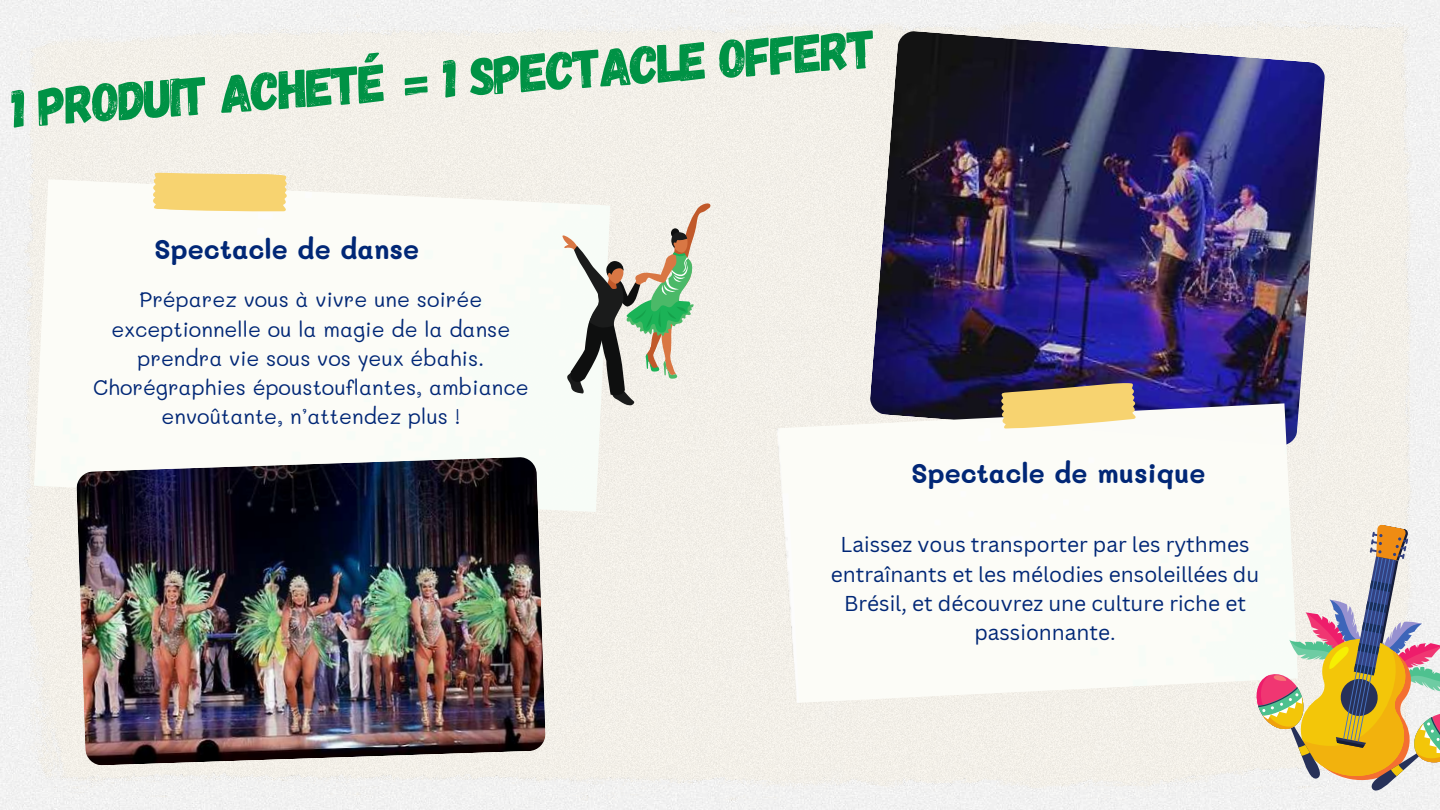
<style>
.page{position:relative;width:1440px;height:810px;background:#fff}
.page>*{position:absolute;margin:0;border:0;box-sizing:border-box;transform-origin:0 0}
.t1{font:54px "Gagalin";color:#009245}
.t2{font:700 26.9px "Mali";color:#012776}
.t3{font:21px/29.2px "Mali";color:#012776;text-align:center}
.t4{font:21px/29.2px "Canva Sans";color:#012776;text-align:center}
</style>
<div class="page">
<img style="left:0;top:0;width:1440px;height:810px">
<img style="left:869px;top:30px;width:457px;height:416px">
<img style="left:34px;top:179px;width:576px;height:333px">
<img style="left:774px;top:403px;width:524px;height:300px">
<svg style="left:151px;top:164px;width:138px;height:55px"></svg>
<svg style="left:1001px;top:383px;width:135px;height:46px;background:#ddc178"></svg>
<img style="left:76px;top:457px;width:470px;height:309px">
<svg style="left:560px;top:202px;width:151px;height:204px"></svg>
<svg style="left:1248px;top:524px;width:192px;height:278px"></svg>
<h1 class="t1" style="left:10px;top:74px;width:867px;rotate:-4deg">1 produit acheté = 1 spectacle offert</h1>
<p class="t2" style="left:154px;top:231px;width:266px">Spectacle de danse</p>
<p class="t3" style="left:93px;top:284px;width:437px">Préparez vous à vivre une soirée exceptionnelle ou la magie de la danse prendra vie sous vos yeux ébahis.<br>Chorégraphies époustouflantes, ambiance envoûtante, n’attendez plus !</p>
<p class="t2" style="left:911px;top:455px;width:296px">Spectacle de musique</p>
<p class="t4" style="left:831px;top:530px;width:430px">Laissez vous transporter par les rythmes entraînants et les mélodies ensoleillées du Brésil, et découvrez une culture riche et passionnante.</p>
</div>
